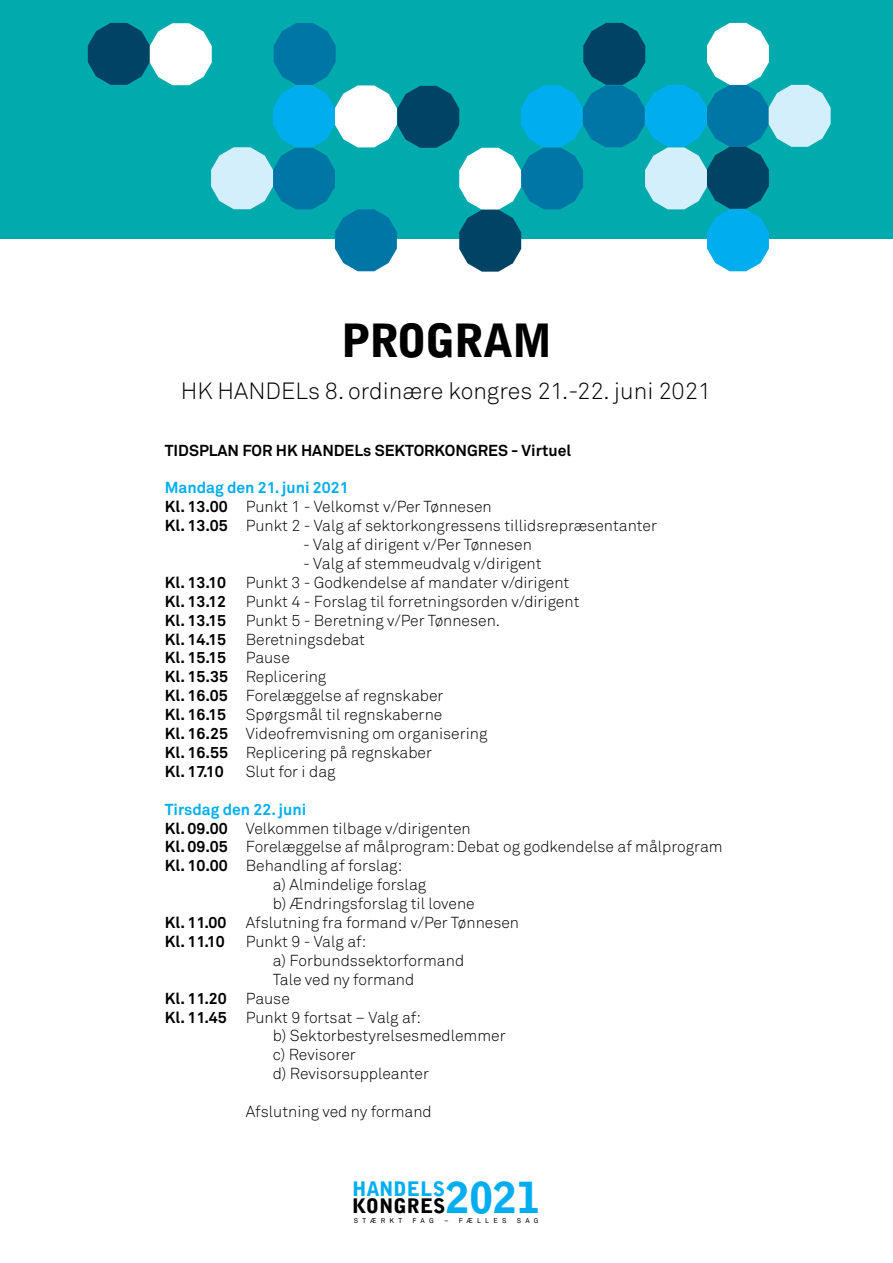
<style>
.page{position:relative;width:893px;height:1263px;background:#fff}
.page>*{position:absolute;margin:0;border:0;box-sizing:border-box;transform-origin:0 0}
.t1{font:900 45.6px "Bell Gothic Std";letter-spacing:-.035em;color:#000}
.t2{font:23.25px "Akkurat Light Pro";color:#000}
.t3{font:900 19.95px/16.6px "Bell Gothic Std";color:#00aeef}
.t4{font:15.75px/18.9px "Akkurat Light Pro";color:#000}
.t5{font:700 15.75px "Akkurat Pro";color:#000}
.t6{font:700 15.75px "Akkurat Pro";color:#00aeef}
.t7{font:6.9px "Akkurat Pro";letter-spacing:.62em;color:#000}
.s1{font-family:"Akkurat Pro";font-weight:700}
.s2{font-family:"Akkurat Light Pro";font-weight:400}
.s3{color:#000}
.s4{font-size:42.6px}
</style>
<div class="page">
<div style="left:0;top:0;width:893px;height:238px;background:#00aaad"></div>
<svg style="left:88px;top:23px;width:743px;height:249px"></svg>
<h1 class="t1" style="left:341px;top:314px;width:213px">PROGRAM</h1>
<h2 class="t2" style="left:181px;top:377px;width:532px">HK HANDELs 8. ordinære kongres 21.-22. juni 2021</h2>
<p class="t5" style="left:165px;top:440px;width:408px">TIDSPLAN FOR HK HANDELs SEKTORKONGRES - Virtuel</p>
<p class="t6" style="left:165px;top:478px;width:185px">Mandag den 21. juni 2021</p>
<p class="t4" style="left:165px;top:497px;width:494px"><span class="s1">Kl. 13.00</span> Punkt 1 - Velkomst v/Per Tønnesen<br><span class="s1">Kl. 13.05</span> Punkt 2 - Valg af sektorkongressens tillidsrepræsentanter</p>
<p class="t4" style="left:303px;top:535px;width:230px">- Valg af dirigent v/Per Tønnesen</p>
<p class="t4" style="left:165px;top:554px;width:416px;text-indent:138px">- Valg af stemmeudvalg v/dirigent<br><span class="s1">Kl. 13.10</span> Punkt 3 - Godkendelse af mandater v/dirigent <span class="s1">Kl. 13.12</span> Punkt 4 - Forslag til forretningsorden v/dirigent <span class="s1">Kl. 13.15</span> Punkt 5 - Beretning v/Per Tønnesen.<br><span class="s1">Kl. 14.15</span> Beretningsdebat</p>
<p class="t5" style="left:165px;top:648px;width:127px">Kl. 15.15 <span class="s2">Pause</span></p>
<p class="t4" style="left:165px;top:668px;width:324px"><span class="s1">Kl. 15.35</span> Replicering<br><span class="s1">Kl. 16.05</span> Forelæggelse af regnskaber<br><span class="s1">Kl. 16.15</span> Spørgsmål til regnskaberne<br><span class="s1">Kl. 16.25</span> Videofremvisning om organisering <span class="s1">Kl. 16.55</span> Replicering på regnskaber</p>
<p class="t5" style="left:165px;top:761px;width:60px">Kl. 17.10</p>
<p class="t4" style="left:246px;top:762px;width:91px">Slut for i dag</p>
<p class="t6" style="left:165px;top:799px;width:143px">Tirsdag den 22. juni</p>
<p class="t4" style="left:165px;top:819px;width:308px"><span class="s1">Kl. 09.00</span> Velkommen tilbage v/dirigenten</p>
<p class="t4" style="left:165px;top:838px;width:559px"><span class="s1">Kl. 09.05</span> Forelæggelse af målprogram: Debat og godkendelse af målprogram</p>
<p class="t4" style="left:165px;top:857px;width:239px"><span class="s1">Kl. 10.00</span> Behandling af forslag:</p>
<p class="t4" style="left:273px;top:875px;width:155px">a) Almindelige forslag</p>
<p class="t4" style="left:273px;top:894px;width:203px">b) Ændringsforslag til lovene</p>
<p class="t4" style="left:165px;top:913px;width:356px"><span class="s1">Kl. 11.00</span> Afslutning fra formand v/Per Tønnesen</p>
<p class="t5" style="left:165px;top:932px;width:62px">Kl. 11.10</p>
<p class="t4" style="left:273px;top:932px;width:193px;text-indent:-27px">Punkt 9 - Valg af:<br>a) Forbundssektorformand<br>Tale ved ny formand</p>
<p class="t5" style="left:165px;top:988px;width:127px">Kl. 11.20 <span class="s2">Pause</span></p>
<p class="t4" style="left:273px;top:1008px;width:234px;text-indent:-108px"><span class="s1">Kl. 11.45</span> Punkt 9 fortsat – Valg af:<br>b) Sektorbestyrelsesmedlemmer c) Revisorer<br>d) Revisorsuppleanter</p>
<p class="t4" style="left:246px;top:1102px;width:187px">Afslutning ved ny formand</p>
<p class="t3" style="left:352px;top:1181px;width:190px">HANDELS<br><span class="s3">KONGRES</span><span class="s4">2021</span></p>
<p class="t7" style="left:354px;top:1217px;width:50px">STÆRKT</p>
<p class="t7" style="left:412px;top:1217px;width:23px">FAG</p>
<p class="t7" style="left:444px;top:1217px;width:64px">– FÆLLES</p>
<p class="t7" style="left:517px;top:1217px;width:23px">SAG</p>
</div>
